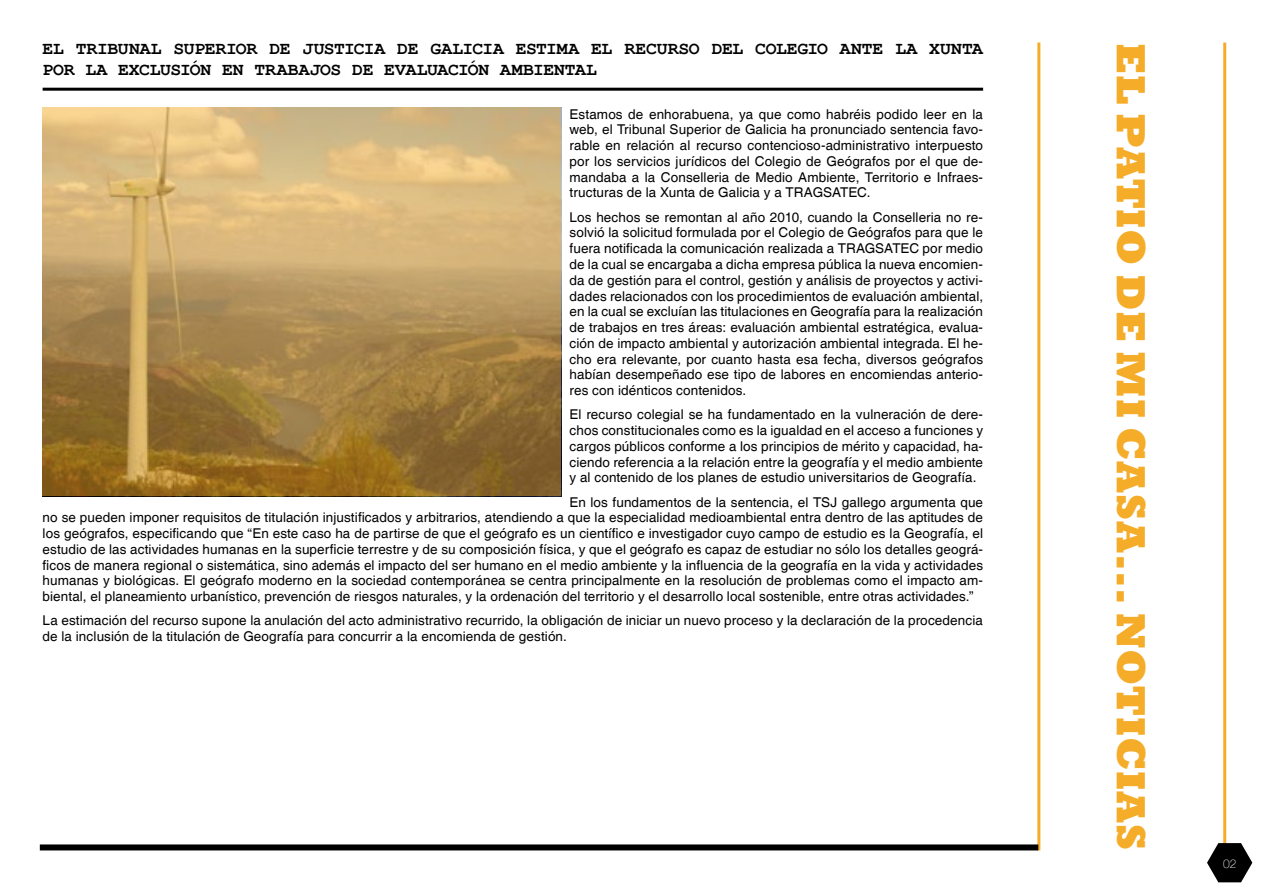
<style>
.page{position:relative;width:1263px;height:893px;background:#fff}
.page>*{position:absolute;margin:0;border:0;box-sizing:border-box;transform-origin:0 0}
.t1{font:800 42px "Rockwell";letter-spacing:.005em;color:#f5ac28}
.t2{font:700 18px/21px "Courier New";letter-spacing:-.015em;color:#000}
.t3{font:13.5px/15.8px "Helvetica";letter-spacing:.01em;color:#000;text-align:justify}
.t4{font:100 12px "Helve Nue";color:#fff}
</style>
<div class="page">
<hr style="left:1223px;top:43px;width:3px;height:807px;background:#f5ac28">
<hr style="left:1037px;top:43px;width:3px;height:807px;background:#f5ac28">
<svg style="left:1207px;top:843px;width:45px;height:39px"></svg>
<div style="left:40px;top:844px;width:998px;height:6px;background:#000"></div>
<hr style="left:43px;top:88px;width:940px;height:3px;background:#000">
<svg style="left:43px;top:107px;width:518px;height:389px;background:#b8965b"></svg>
<h2 class="t2" style="left:43px;top:37px;width:942px">EL TRIBUNAL SUPERIOR DE JUSTICIA DE GALICIA ESTIMA EL RECURSO DEL COLEGIO ANTE LA XUNTA<br>POR LA EXCLUSIÓN EN TRABAJOS DE EVALUACIÓN AMBIENTAL</h2>
<p class="t3" style="left:570px;top:107px;width:415px">Estamos de enhorabuena, ya que como habréis podido leer en la web, el Tribunal Superior de Galicia ha pronunciado sentencia favo&shy;rable en relación al recurso contencioso-administrativo interpuesto por los servicios jurídicos del Colegio de Geógrafos por el que de&shy;mandaba a la Conselleria de Medio Ambiente, Territorio e Infraes&shy;tructuras de la Xunta de Galicia y a TRAGSATEC.</p>
<p class="t3" style="left:570px;top:210px;width:415px">Los hechos se remontan al año 2010, cuando la Conselleria no re&shy;solvió la solicitud formulada por el Colegio de Geógrafos para que le fuera notificada la comunicación realizada a TRAGSATEC por medio de la cual se encargaba a dicha empresa pública la nueva encomien&shy;da de gestión para el control, gestión y análisis de proyectos y activi&shy;dades relacionados con los procedimientos de evaluación ambiental, en la cual se excluían las titulaciones en Geografía para la realización de trabajos en tres áreas: evaluación ambiental estratégica, evalua&shy;ción de impacto ambiental y autorización ambiental integrada. El he&shy;cho era relevante, por cuanto hasta esa fecha, diversos geógrafos habían desempeñado ese tipo de labores en encomiendas anterio&shy;res con idénticos contenidos.</p>
<p class="t3" style="left:570px;top:407px;width:415px">El recurso colegial se ha fundamentado en la vulneración de dere&shy;chos constitucionales como es la igualdad en el acceso a funciones y cargos públicos conforme a los principios de mérito y capacidad, ha&shy;ciendo referencia a la relación entre la geografía y el medio ambiente y al contenido de los planes de estudio universitarios de Geografía.</p>
<p class="t3" style="left:43px;top:494px;width:942px;text-indent:527px">En los fundamentos de la sentencia, el TSJ gallego argumenta que no se pueden imponer requisitos de titulación injustificados y arbitrarios, atendiendo a que la especialidad medioambiental entra dentro de las aptitudes de los geógrafos, especificando que “En este caso ha de partirse de que el geógrafo es un científico e investigador cuyo campo de estudio es la Geografía, el estudio de las actividades humanas en la superficie terrestre y de su composición física, y que el geógrafo es capaz de estudiar no sólo los detalles geográ&shy;ficos de manera regional o sistemática, sino además el impacto del ser humano en el medio ambiente y la influencia de la geografía en la vida y actividades humanas y biológicas. El geógrafo moderno en la sociedad contemporánea se centra principalmente en la resolución de problemas como el impacto am&shy;biental, el planeamiento urbanístico, prevención de riesgos naturales, y la ordenación del territorio y el desarrollo local sostenible, entre otras actividades.”</p>
<p class="t3" style="left:43px;top:613px;width:942px">La estimación del recurso supone la anulación del acto administrativo recurrido, la obligación de iniciar un nuevo proceso y la declaración de la procedencia de la inclusión de la titulación de Geografía para concurrir a la encomienda de gestión.</p>
<h1 class="t1" style="left:1155px;top:43px;width:806px;rotate:90deg">EL PATIO DE MI CASA... noticias</h1>
<p class="t4" style="left:1223px;top:856px;width:15px">02</p>
</div>
